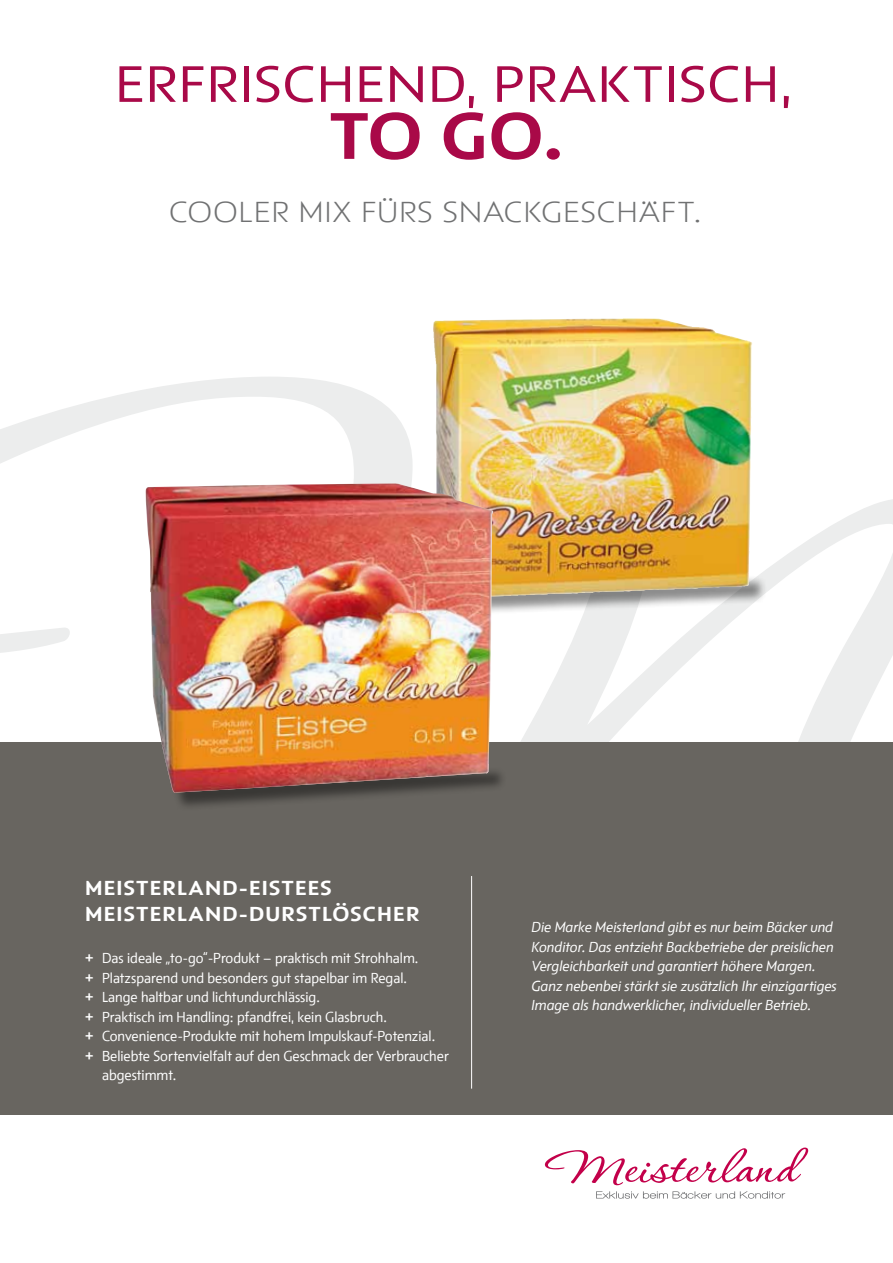
<style>
.page{position:relative;width:893px;height:1263px;background:#fff}
.page>*{position:absolute;margin:0;border:0;box-sizing:border-box;transform-origin:0 0}
.t1{font:700 67.5px "BAEK Otype";color:#a90948;scale:1.15 1}
.t2{font:52.5px "BAEK Otype";letter-spacing:.02em;color:#a90948;scale:1.15 1}
.t3{font:300 30px "BAEK Otype";letter-spacing:.02em;color:#707172;scale:1.15 1}
.t4{font:700 21px "BAEK Otype";letter-spacing:.05em;color:#fff;scale:1.15 1}
.t5{font:15px "BAEK Otype";color:#fff}
.t6{font:15px/19.5px "BAEK Otype Regular Kursiv";color:#fff}
.s1{font-weight:700}
</style>
<div class="page">
<svg style="left:0;top:377px;width:893px;height:365px"></svg>
<div style="left:0;top:742px;width:893px;height:372px;background:#686560"></div>
<svg style="left:596px;top:1191px;width:189px;height:8px"></svg>
<svg style="left:545px;top:1147px;width:263px;height:38px"></svg>
<hr style="left:471px;top:876px;width:1px;height:213px;background:#fff">
<div style="left:454px;top:573px;width:313px;height:43px;background:#000;opacity:.45"></div>
<img style="left:620px;top:570px;width:129px;height:28px">
<img style="left:433px;top:319px;width:187px;height:279px">
<div style="left:168px;top:760px;width:339px;height:51px;background:#000;opacity:.45"></div>
<img style="left:145px;top:483px;width:348px;height:310px">
<h2 class="t2" style="left:115px;top:53px;width:590px">ERFRISCHEND, PRAKTISCH,</h2>
<h1 class="t1" style="left:329px;top:94px;width:205px">TO GO.</h1>
<h3 class="t3" style="left:169px;top:193px;width:464px">COOLER MIX FÜRS SNACKGESCHÄFT.</h3>
<h3 class="t4" style="left:85px;top:875px;width:154px">MEISTERLAND-EISTEE</h3>
<h3 class="t4" style="left:321px;top:875px;width:11px">S</h3>
<h3 class="t4" style="left:85px;top:900px;width:183px">MEISTERLAND-DURSTL</h3>
<h3 class="t4" style="left:332px;top:900px;width:65px">ÖSCHER</h3>
<p class="t5" style="left:85px;top:949px;width:335px"><span class="s1">+</span> Das ideale „to-go“-Produkt – praktisch mit Strohhalm.</p>
<p class="t5" style="left:85px;top:969px;width:323px"><span class="s1">+</span> Platzsparend und besonders gut stapelbar im Regal.</p>
<p class="t5" style="left:85px;top:988px;width:236px"><span class="s1">+</span> Lange haltbar und lichtundurchlässig.</p>
<p class="t5" style="left:85px;top:1008px;width:303px"><span class="s1">+</span> Praktisch im Handling: pfandfrei, kein Glasbruch.</p>
<p class="t5" style="left:85px;top:1027px;width:352px"><span class="s1">+</span> Convenience-Produkte mit hohem Impulskauf-Potenzial.</p>
<p class="t5" style="left:85px;top:1047px;width:365px"><span class="s1">+</span> Beliebte Sortenvielfalt auf den Geschmack der Verbraucher</p>
<p class="t5" style="left:102px;top:1066px;width:76px">abgestimmt.</p>
<p class="t6" style="left:531px;top:917px;width:307px">Die Marke Meisterland gibt es nur beim Bäcker und Konditor. Das entzieht Backbetriebe der preislichen Vergleichbarkeit und garantiert höhere Margen.<br>Ganz nebenbei stärkt sie zusätzlich Ihr einzigartiges Image als handwerklicher, individueller Betrieb.</p>
</div>
